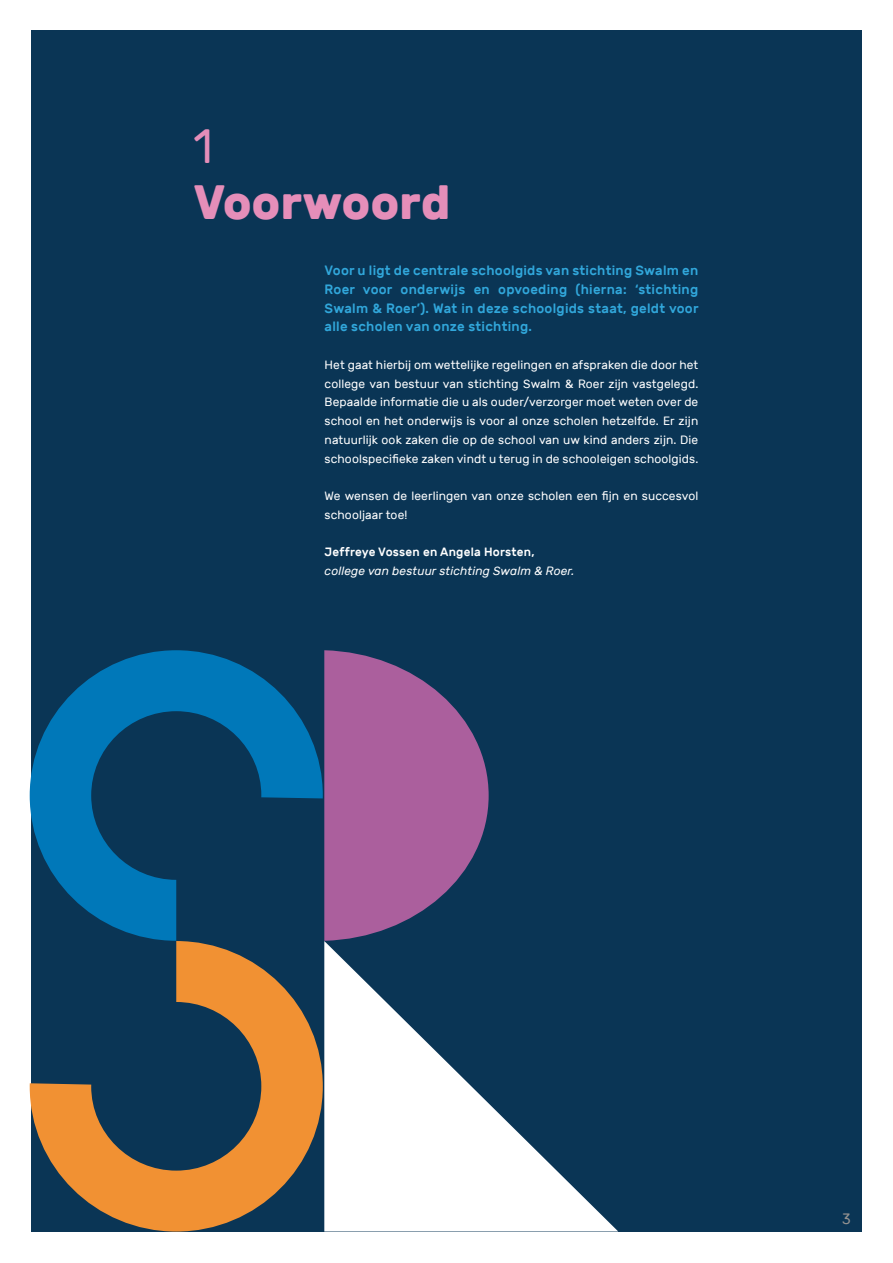
<style>
.page{position:relative;width:893px;height:1263px;background:#fff}
.page>*{position:absolute;margin:0;border:0;box-sizing:border-box;transform-origin:0 0}
.t1{font:700 48px "Rubik";letter-spacing:.01em;color:#e58eb9;scale:.96 1}
.t2{font:48px "Rubik";color:#e58eb9;scale:.96 1}
.t3{font:15px "Rubik";color:#949290;scale:.96 1}
.t4{font:500 13.5px/18.8px "Rubik";letter-spacing:.02em;color:#31a7db;text-align:justify}
.t5{font:12px/18.8px "Rubik";letter-spacing:.01em;color:#fff;text-align:justify}
.t6{font:italic 12px "Rubik";letter-spacing:.01em;color:#fff}
.t7{font:500 12px "Rubik";letter-spacing:.02em;color:#fff}
</style>
<div class="page">
<div style="left:31px;top:30px;width:831px;height:1201px;background:#0a3555"></div>
<svg style="left:324px;top:941px;width:294px;height:290px"></svg>
<svg style="left:30px;top:650px;width:293px;height:291px"></svg>
<svg style="left:30px;top:941px;width:293px;height:290px"></svg>
<svg style="left:324px;top:650px;width:165px;height:291px;fill:#ab5f9d"></svg>
<h1 class="t2" style="left:193px;top:119px;width:22px">1</h1>
<h1 class="t1" style="left:193px;top:174px;width:269px">Voorwoord</h1>
<p class="t4" style="left:325px;top:261px;width:375px">Voor u ligt de centrale schoolgids van stichting Swalm en Roer voor onderwijs en opvoeding (hierna: ‘stichting Swalm &amp; Roer’). Wat in deze schoolgids staat, geldt voor alle scholen van onze stichting.</p>
<p class="t5" style="left:325px;top:356px;width:375px">Het gaat hierbij om wettelijke regelingen en afspraken die door het college van bestuur van stichting Swalm &amp; Roer zijn vastgelegd.<br>Bepaalde informatie die u als ouder/verzorger moet weten over de school en het onderwijs is voor al onze scholen hetzelfde. Er zijn natuurlijk ook zaken die op de school van uw kind anders zijn. Die schoolspecifieke zaken vindt u terug in de schooleigen schoolgids.</p>
<p class="t5" style="left:325px;top:487px;width:375px">We wensen de leerlingen van onze scholen een fijn en succesvol schooljaar toe!</p>
<p class="t7" style="left:325px;top:545px;width:211px">Jeffreye Vossen en Angela Horsten,</p>
<p class="t6" style="left:325px;top:564px;width:251px">college van bestuur stichting Swalm &amp; Roer.</p>
<p class="t3" style="left:842px;top:1210px;width:10px">3</p>
</div>
